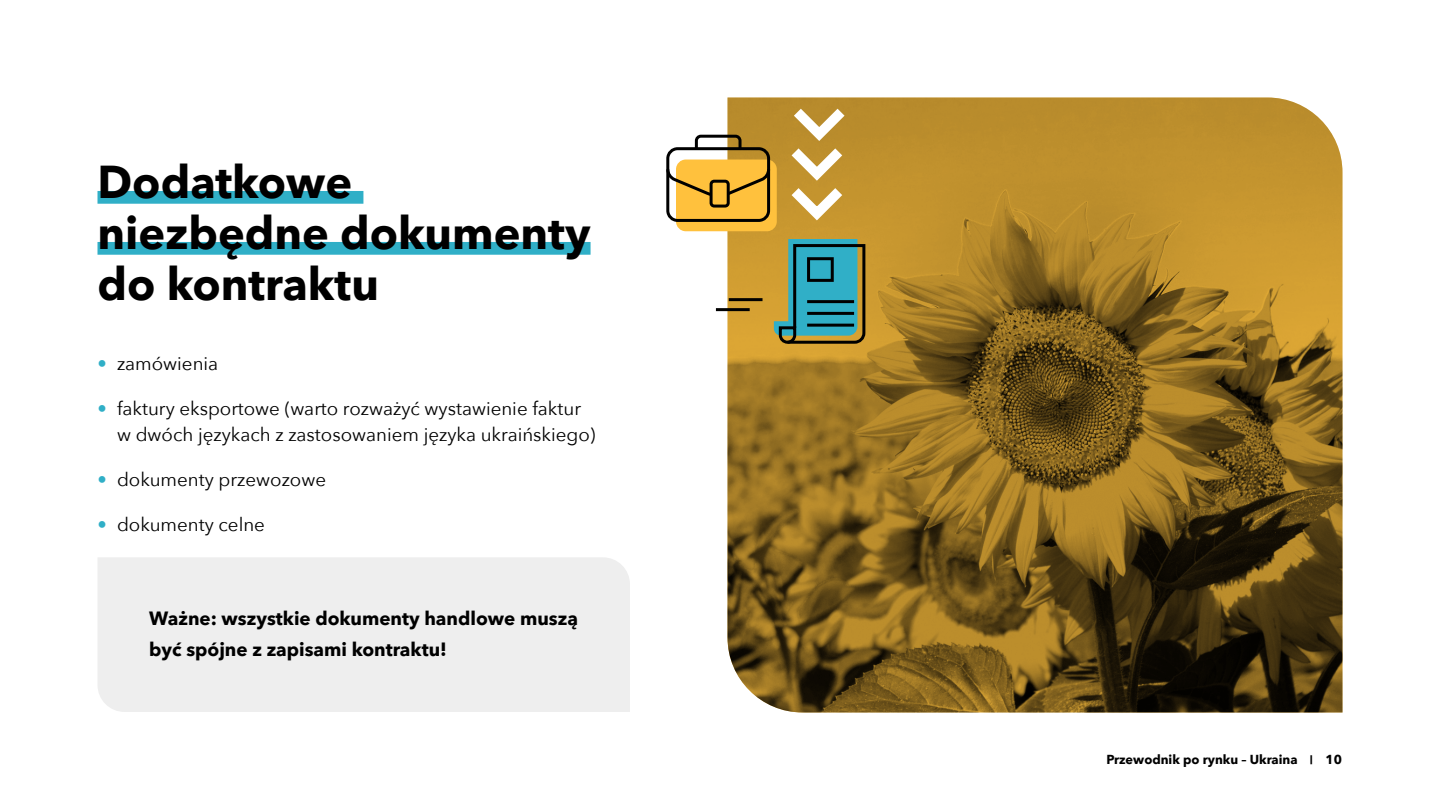
<style>
.page{position:relative;width:1440px;height:810px;background:#fff}
.page>*{position:absolute;margin:0;border:0;box-sizing:border-box;transform-origin:0 0}
.HEAD_60pt_sa50_no_TOC{font:700 45px/51px "Avenir Next";color:#000}
.t1{font:18.75px/26.2px "Avenir Next";color:#000}
.RAMKA_BODY_25pt_sb20{font:700 18.75px/31.5px "Avenir Next";color:#000}
.t2{font:700 12.75px "Avenir Next";color:#000}
.s1{font-weight:700;color:#30afc7}
</style>
<div class="page">
<div style="left:98px;top:191px;width:265px;height:13px;background:#30afc7"></div>
<div style="left:98px;top:242px;width:493px;height:13px;background:#30afc7"></div>
<div style="left:98px;top:557px;width:532px;height:155px;background:#eee"></div>
<svg style="left:728px;top:98px;width:614px;height:614px;background:#896721"></svg>
<div style="left:676px;top:160px;width:101px;height:71px;background:#ffc13d;border-radius:10px"></div>
<div style="left:666px;top:147px;width:104px;height:75px;border:3px solid #000;border-radius:10px"></div>
<svg style="left:666px;top:166px;width:105px;height:34px"></svg>
<svg style="left:693px;top:133px;width:50px;height:19px"></svg>
<div style="left:711px;top:181px;width:17px;height:25px;background:#ffc13d;border-radius:3px"></div>
<div style="left:710px;top:180px;width:20px;height:28px;border:3px solid #000;border-radius:3px"></div>
<svg style="left:781px;top:98px;width:74px;height:129px"></svg>
<hr style="left:716px;top:308px;width:34px;height:3px;background:#000">
<hr style="left:729px;top:298px;width:34px;height:3px;background:#000">
<svg style="left:774px;top:239px;width:93px;height:106px;background:#559486"></svg>
<hr style="left:807px;top:300px;width:47px;height:3px;background:#000">
<hr style="left:807px;top:312px;width:47px;height:3px;background:#000">
<hr style="left:807px;top:324px;width:47px;height:3px;background:#000">
<div style="left:807px;top:257px;width:27px;height:25px;border:3px solid #000"></div>
<p class="HEAD_60pt_sa50_no_TOC" style="left:98px;top:153px;width:495px">Dodatkowe niezbędne dokumenty do kontraktu</p>
<p class="t1" style="left:98px;top:349px;width:122px"><span class="s1">•</span> zamówienia</p>
<p class="t1" style="left:117px;top:394px;width:480px;text-indent:-20px"><span class="s1">•</span> faktury eksportowe (warto rozważyć wystawienie faktur w dwóch językach z zastosowaniem języka ukraińskiego)</p>
<p class="t1" style="left:98px;top:466px;width:230px"><span class="s1">•</span> dokumenty przewozowe</p>
<p class="t1" style="left:98px;top:511px;width:169px"><span class="s1">•</span> dokumenty celne</p>
<p class="RAMKA_BODY_25pt_sb20" style="left:149px;top:601px;width:430px">Ważne: wszystkie dokumenty handlowe muszą być spójne z zapisami kontraktu!</p>
<p class="t2" style="left:1106px;top:749px;width:237px">Przewodnik po rynku – Ukraina <sup>|</sup> 10</p>
</div>
